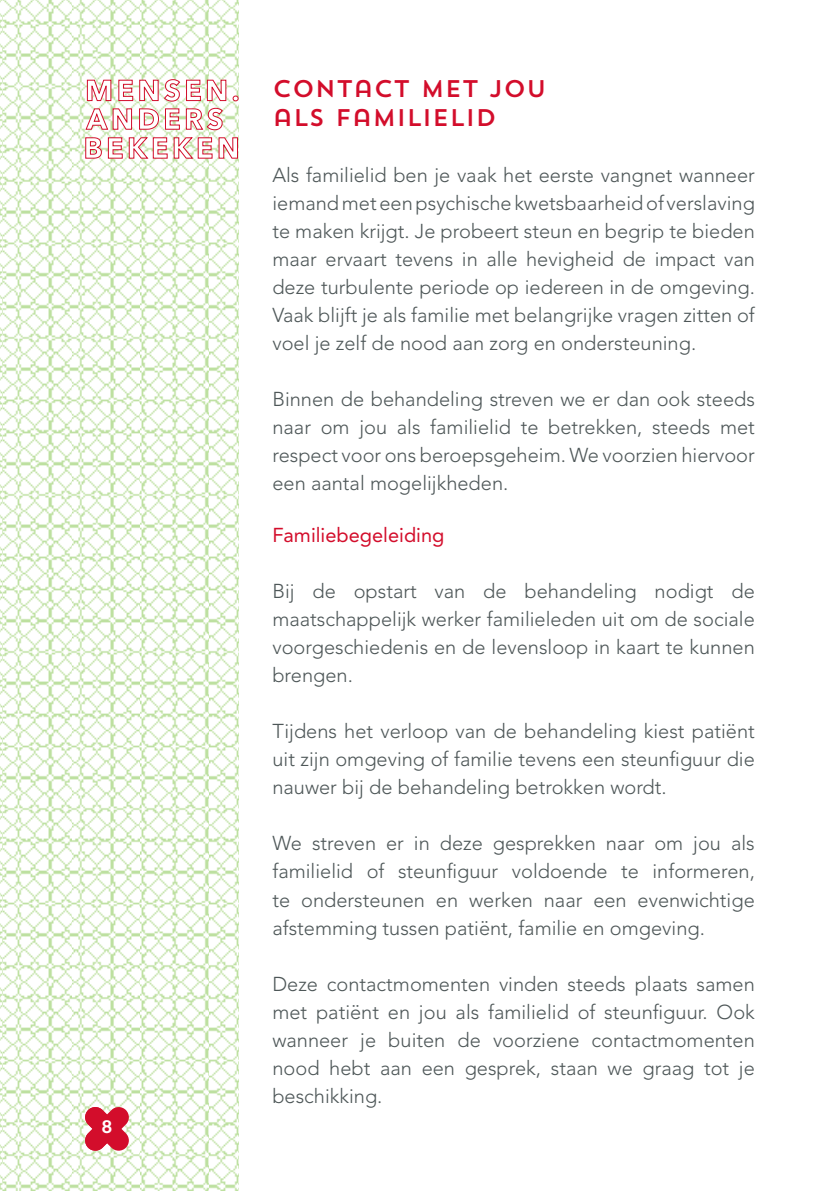
<style>
.page{position:relative;width:840px;height:1191px;background:#fff}
.page>*{position:absolute;margin:0;border:0;box-sizing:border-box;transform-origin:0 0}
.t1{font:24px "Trend Sans One";color:#d30d2b}
.t2{font:300 20px/28px "Avenir LT Std";color:#4e5758;text-align:justify}
.t3{font:20px "Avenir LT Std";color:#d30d2b}
.t4{font:18px "Trend Sans One";color:#fff}
</style>
<div class="page">
<img style="left:0;top:0;width:238px;height:1191px">
<svg style="left:85px;top:1107px;width:44px;height:43px;background:#d7334a"></svg>
<svg style="left:87px;top:80px;width:24px;height:21px"></svg>
<svg style="left:118px;top:80px;width:15px;height:21px"></svg>
<svg style="left:139px;top:80px;width:19px;height:21px"></svg>
<svg style="left:164px;top:79px;width:16px;height:23px"></svg>
<svg style="left:186px;top:80px;width:15px;height:21px"></svg>
<svg style="left:207px;top:80px;width:19px;height:21px"></svg>
<svg style="left:232px;top:95px;width:6px;height:6px"></svg>
<svg style="left:85px;top:108px;width:47px;height:22px"></svg>
<svg style="left:139px;top:108px;width:20px;height:22px"></svg>
<svg style="left:165px;top:108px;width:15px;height:22px"></svg>
<svg style="left:186px;top:108px;width:37px;height:22px"></svg>
<svg style="left:85px;top:137px;width:17px;height:22px"></svg>
<svg style="left:108px;top:137px;width:15px;height:22px"></svg>
<svg style="left:129px;top:137px;width:38px;height:22px"></svg>
<svg style="left:173px;top:137px;width:39px;height:22px"></svg>
<svg style="left:218px;top:137px;width:20px;height:22px"></svg>
<p class="t4" style="left:100px;top:1115px;width:14px">8</p>
<p class="t1" style="left:272px;top:74px;width:276px">CONTACT MET JOU</p>
<p class="t1" style="left:272px;top:102px;width:226px">ALS FAMILIELID</p>
<p class="t2" style="left:272px;top:161px;width:483px">Als familielid ben je vaak het eerste vangnet wanneer iemand met een psychische kwetsbaarheid of verslaving te maken krijgt. Je probeert steun en begrip te bieden maar ervaart tevens in alle hevigheid de impact van deze turbulente periode op iedereen in de omgeving.<br>Vaak blijft je als familie met belangrijke vragen zitten of voel je zelf de nood aan zorg en ondersteuning.</p>
<p class="t2" style="left:272px;top:385px;width:483px">Binnen de behandeling streven we er dan ook steeds naar om jou als familielid te betrekken, steeds met respect voor ons beroepsgeheim. We voorzien hiervoor een aantal mogelijkheden.</p>
<p class="t3" style="left:272px;top:524px;width:173px">Familiebegeleiding</p>
<p class="t2" style="left:272px;top:577px;width:483px">Bij de opstart van de behandeling nodigt de maatschappelijk werker familieleden uit om de sociale voorgeschiedenis en de levensloop in kaart te kunnen brengen.</p>
<p class="t2" style="left:272px;top:717px;width:483px">Tijdens het verloop van de behandeling kiest patiënt uit zijn omgeving of familie tevens een steunfiguur die nauwer bij de behandeling betrokken wordt.</p>
<p class="t2" style="left:272px;top:829px;width:483px">We streven er in deze gesprekken naar om jou als familielid of steunfiguur voldoende te informeren, te ondersteunen en werken naar een evenwichtige afstemming tussen patiënt, familie en omgeving.</p>
<p class="t2" style="left:272px;top:969px;width:483px">Deze contactmomenten vinden steeds plaats samen met patiënt en jou als familielid of steunfiguur. Ook wanneer je buiten de voorziene contactmomenten nood hebt aan een gesprek, staan we graag tot je beschikking.</p>
</div>
